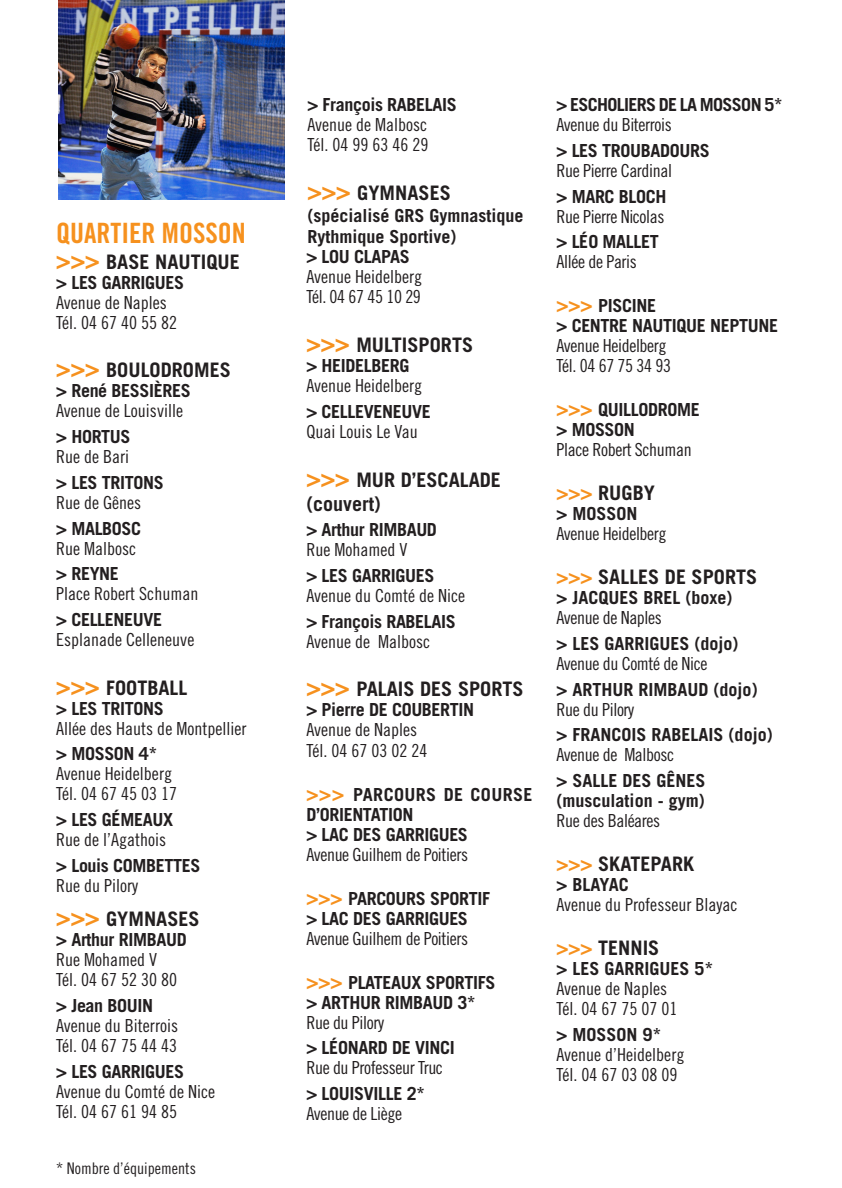
<style>
.page{position:relative;width:842px;height:1188px;background:#fff}
.page>*{position:absolute;margin:0;border:0;box-sizing:border-box;transform-origin:0 0}
.t1{font:28px "Trade Gothic LT Std Bd Cn 20";color:#f6911e}
.t2{font:700 20px/24px "Trade Gothic LT Std";color:#231f20}
.t3{font:18px "Trade Gothic LT Std Cn 18";color:#231f20}
.t4{font:700 18px "Trade Gothic LT Std";letter-spacing:-.02em;color:#231f20}
.t5{font:18px "Trade Gothic LT Std Cn 18";letter-spacing:-.02em;color:#231f20}
.t6{font:700 18px/21.6px "Trade Gothic LT Std";color:#231f20}
.t7{font:700 18px/20px "Trade Gothic LT Std";letter-spacing:.02em;color:#231f20}
.t8{font:16px "Trade Gothic LT Std Cn 18";color:#231f20}
.s1{font-size:24px;color:#f6911e}
.s2{font-size:20px;color:#f6911e}
.s3{color:#f6911e}
</style>
<div class="page">
<img style="left:58px;top:0;width:226px;height:200px">
<p class="t1" style="left:56px;top:216px;width:191px">QUARTIER MOSSON</p>
<p class="t2" style="left:56px;top:249px;width:185px"><span class="s1">&gt;&gt;&gt;</span> BASE NAUTIQUE</p>
<p class="t4" style="left:56px;top:271px;width:129px">&gt; LES GARRIGUES</p>
<p class="t3" style="left:56px;top:291px;width:112px">Avenue de Naples</p>
<p class="t3" style="left:56px;top:311px;width:122px">Tél. 04 67 40 55 82</p>
<p class="t2" style="left:56px;top:358px;width:176px"><span class="s1">&gt;&gt;&gt;</span> BOULODROMES</p>
<p class="t4" style="left:56px;top:380px;width:136px">&gt; René BESSIÈRES</p>
<p class="t3" style="left:56px;top:400px;width:128px">Avenue de Louisville</p>
<p class="t4" style="left:56px;top:425px;width:76px">&gt; HORTUS</p>
<p class="t3" style="left:56px;top:446px;width:74px">Rue de Bari</p>
<p class="t4" style="left:56px;top:471px;width:109px">&gt; LES TRITONS</p>
<p class="t3" style="left:56px;top:492px;width:86px">Rue de Gênes</p>
<p class="t4" style="left:56px;top:517px;width:86px">&gt; MALBOSC</p>
<p class="t3" style="left:56px;top:537px;width:81px">Rue Malbosc</p>
<p class="t4" style="left:56px;top:562px;width:64px">&gt; REYNE</p>
<p class="t3" style="left:56px;top:583px;width:143px">Place Robert Schuman</p>
<p class="t4" style="left:56px;top:608px;width:107px">&gt; CELLENEUVE</p>
<p class="t3" style="left:56px;top:629px;width:139px">Esplanade Celleneuve</p>
<p class="t2" style="left:56px;top:675px;width:132px"><span class="s1">&gt;&gt;&gt;</span> FOOTBALL</p>
<p class="t4" style="left:56px;top:697px;width:109px">&gt; LES TRITONS</p>
<p class="t3" style="left:56px;top:717px;width:191px">Allée des Hauts de Montpellier</p>
<p class="t4" style="left:56px;top:743px;width:103px">&gt; MOSSON 4*</p>
<p class="t3" style="left:56px;top:763px;width:117px">Avenue Heidelberg</p>
<p class="t3" style="left:56px;top:783px;width:122px">Tél. 04 67 45 03 17</p>
<p class="t4" style="left:56px;top:808px;width:118px">&gt; LES GÉMEAUX</p>
<p class="t3" style="left:56px;top:829px;width:111px">Rue de l’Agathois</p>
<p class="t4" style="left:56px;top:854px;width:146px">&gt; Louis COMBETTES</p>
<p class="t3" style="left:56px;top:874px;width:83px">Rue du Pilory</p>
<p class="t2" style="left:56px;top:906px;width:145px"><span class="s1">&gt;&gt;&gt;</span> GYMNASES</p>
<p class="t4" style="left:56px;top:928px;width:132px">&gt; Arthur RIMBAUD</p>
<p class="t3" style="left:56px;top:949px;width:102px">Rue Mohamed V</p>
<p class="t3" style="left:56px;top:969px;width:122px">Tél. 04 67 52 30 80</p>
<p class="t4" style="left:56px;top:994px;width:98px">&gt; Jean BOUIN</p>
<p class="t3" style="left:56px;top:1014px;width:123px">Avenue du Biterrois</p>
<p class="t3" style="left:56px;top:1034px;width:122px">Tél. 04 67 75 44 43</p>
<p class="t4" style="left:56px;top:1060px;width:129px">&gt; LES GARRIGUES</p>
<p class="t3" style="left:56px;top:1080px;width:160px">Avenue du Comté de Nice</p>
<p class="t3" style="left:56px;top:1100px;width:122px">Tél. 04 67 61 94 85</p>
<p class="t8" style="left:56px;top:1158px;width:141px">* Nombre d’équipements</p>
<p class="t4" style="left:307px;top:94px;width:151px">&gt; François RABELAIS</p>
<p class="t3" style="left:307px;top:114px;width:121px">Avenue de Malbosc</p>
<p class="t3" style="left:307px;top:134px;width:122px">Tél. 04 99 63 46 29</p>
<p class="t2" style="left:307px;top:180px;width:145px"><span class="s1">&gt;&gt;&gt;</span> GYMNASES</p>
<p class="t6" style="left:307px;top:204px;width:218px">(spécialisé GRS Gymnastique<br>Rythmique Sportive)</p>
<p class="t4" style="left:306px;top:246px;width:105px">&gt; LOU CLAPAS</p>
<p class="t3" style="left:306px;top:266px;width:117px">Avenue Heidelberg</p>
<p class="t5" style="left:306px;top:286px;width:116px">Tél. 04 67 45 10 29</p>
<p class="t2" style="left:306px;top:332px;width:168px"><span class="s1">&gt;&gt;&gt;</span> MULTISPORTS</p>
<p class="t4" style="left:306px;top:354px;width:104px">&gt; HEIDELBERG</p>
<p class="t3" style="left:306px;top:375px;width:117px">Avenue Heidelberg</p>
<p class="t4" style="left:306px;top:400px;width:126px">&gt; CELLEVENEUVE</p>
<p class="t3" style="left:306px;top:420px;width:113px">Quai Louis Le Vau</p>
<p class="t2" style="left:306px;top:467px;width:196px"><span class="s1">&gt;&gt;&gt;</span> MUR D’ESCALADE (couvert)</p>
<p class="t4" style="left:306px;top:519px;width:132px">&gt; Arthur RIMBAUD</p>
<p class="t3" style="left:306px;top:539px;width:102px">Rue Mohamed V</p>
<p class="t4" style="left:306px;top:564px;width:129px">&gt; LES GARRIGUES</p>
<p class="t3" style="left:306px;top:585px;width:160px">Avenue du Comté de Nice</p>
<p class="t4" style="left:306px;top:610px;width:151px">&gt; François RABELAIS</p>
<p class="t3" style="left:306px;top:630px;width:125px">Avenue de Malbosc</p>
<p class="t2" style="left:306px;top:677px;width:219px"><span class="s1">&gt;&gt;&gt;</span> PALAIS DES SPORTS</p>
<p class="t4" style="left:306px;top:699px;width:169px">&gt; Pierre DE COUBERTIN</p>
<p class="t3" style="left:306px;top:719px;width:112px">Avenue de Naples</p>
<p class="t3" style="left:306px;top:739px;width:122px">Tél. 04 67 03 02 24</p>
<p class="t7" style="left:306px;top:784px;width:227px"><span class="s2">&gt;&gt;&gt;</span> PARCOURS DE COURSE<br>D’ORIENTATION</p>
<p class="t4" style="left:306px;top:823px;width:163px">&gt; LAC DES GARRIGUES</p>
<p class="t5" style="left:306px;top:843px;width:163px">Avenue Guilhem de Poitiers</p>
<p class="t4" style="left:306px;top:887px;width:185px"><span class="s2">&gt;&gt;&gt;</span> PARCOURS SPORTIF</p>
<p class="t4" style="left:306px;top:907px;width:163px">&gt; LAC DES GARRIGUES</p>
<p class="t5" style="left:306px;top:927px;width:163px">Avenue Guilhem de Poitiers</p>
<p class="t4" style="left:306px;top:971px;width:190px"><span class="s2">&gt;&gt;&gt;</span> PLATEAUX SPORTIFS</p>
<p class="t4" style="left:306px;top:991px;width:171px">&gt; ARTHUR RIMBAUD 3*</p>
<p class="t5" style="left:306px;top:1011px;width:79px">Rue du Pilory</p>
<p class="t4" style="left:306px;top:1036px;width:150px">&gt; LÉONARD DE VINCI</p>
<p class="t5" style="left:306px;top:1057px;width:138px">Rue du Professeur Truc</p>
<p class="t4" style="left:306px;top:1082px;width:120px">&gt; LOUISVILLE 2*</p>
<p class="t5" style="left:306px;top:1102px;width:97px">Avenue de Liège</p>
<p class="t4" style="left:556px;top:94px;width:227px">&gt; ESCHOLIERS DE LA MOSSON 5*</p>
<p class="t5" style="left:556px;top:114px;width:117px">Avenue du Biterrois</p>
<p class="t4" style="left:556px;top:139px;width:155px">&gt; LES TROUBADOURS</p>
<p class="t5" style="left:556px;top:160px;width:117px">Rue Pierre Cardinal</p>
<p class="t4" style="left:556px;top:185px;width:111px">&gt; MARC BLOCH</p>
<p class="t5" style="left:556px;top:205px;width:109px">Rue Pierre Nicolas</p>
<p class="t4" style="left:556px;top:231px;width:104px">&gt; LÉO MALLET</p>
<p class="t5" style="left:556px;top:251px;width:82px">Allée de Paris</p>
<p class="t4" style="left:556px;top:295px;width:101px"><span class="s2">&gt;&gt;&gt;</span> PISCINE</p>
<p class="t4" style="left:556px;top:315px;width:223px">&gt; CENTRE NAUTIQUE NEPTUNE</p>
<p class="t5" style="left:556px;top:335px;width:111px">Avenue Heidelberg</p>
<p class="t5" style="left:556px;top:355px;width:116px">Tél. 04 67 75 34 93</p>
<p class="t4" style="left:556px;top:399px;width:144px"><span class="s2">&gt;&gt;&gt;</span> QUILLODROME</p>
<p class="t4" style="left:556px;top:419px;width:80px">&gt; MOSSON</p>
<p class="t5" style="left:556px;top:439px;width:137px">Place Robert Schuman</p>
<p class="t2" style="left:556px;top:481px;width:100px"><span class="s3">&gt;&gt;&gt;</span> RUGBY</p>
<p class="t4" style="left:556px;top:503px;width:82px">&gt; MOSSON</p>
<p class="t5" style="left:556px;top:523px;width:111px">Avenue Heidelberg</p>
<p class="t2" style="left:556px;top:565px;width:202px"><span class="s3">&gt;&gt;&gt;</span> SALLES DE SPORTS</p>
<p class="t6" style="left:556px;top:587px;width:177px">&gt; JACQUES BREL (boxe)</p>
<p class="t5" style="left:556px;top:607px;width:107px">Avenue de Naples</p>
<p class="t6" style="left:556px;top:632px;width:183px">&gt; LES GARRIGUES (dojo)</p>
<p class="t5" style="left:556px;top:653px;width:152px">Avenue du Comté de Nice</p>
<p class="t6" style="left:556px;top:678px;width:202px">&gt; ARTHUR RIMBAUD (dojo)</p>
<p class="t5" style="left:556px;top:698px;width:79px">Rue du Pilory</p>
<p class="t6" style="left:556px;top:724px;width:217px">&gt; FRANCOIS RABELAIS (dojo)</p>
<p class="t5" style="left:556px;top:744px;width:119px">Avenue de Malbosc</p>
<p class="t6" style="left:556px;top:769px;width:150px">&gt; SALLE DES GÊNES</p>
<p class="t6" style="left:556px;top:789px;width:149px">(musculation - gym)</p>
<p class="t5" style="left:556px;top:810px;width:105px">Rue des Baléares</p>
<p class="t2" style="left:556px;top:851px;width:139px"><span class="s3">&gt;&gt;&gt;</span> SKATEPARK</p>
<p class="t4" style="left:556px;top:873px;width:74px">&gt; BLAYAC</p>
<p class="t3" style="left:556px;top:894px;width:182px">Avenue du Professeur Blayac</p>
<p class="t2" style="left:556px;top:935px;width:104px"><span class="s3">&gt;&gt;&gt;</span> TENNIS</p>
<p class="t6" style="left:556px;top:957px;width:158px">&gt; LES GARRIGUES 5*</p>
<p class="t3" style="left:556px;top:978px;width:112px">Avenue de Naples</p>
<p class="t3" style="left:556px;top:998px;width:122px">Tél. 04 67 75 07 01</p>
<p class="t4" style="left:556px;top:1023px;width:106px">&gt; MOSSON 9*</p>
<p class="t3" style="left:556px;top:1043px;width:129px">Avenue d’Heidelberg</p>
<p class="t3" style="left:556px;top:1063px;width:122px">Tél. 04 67 03 08 09</p>
</div>
